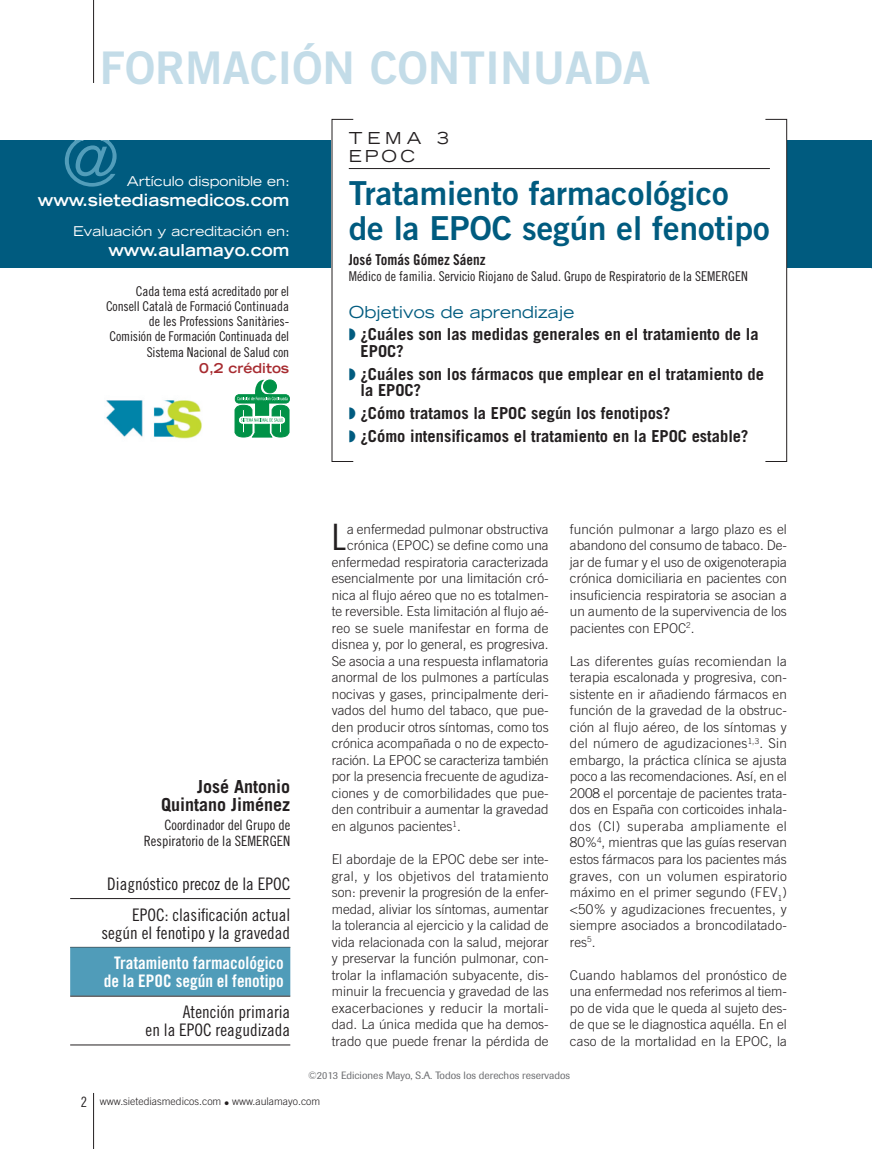
<style>
.page{position:relative;width:872px;height:1149px;background:#fff}
.page>*{position:absolute;margin:0;border:0;box-sizing:border-box;transform-origin:0 0}
.t1{font:expanded 67.8px "Trade Gothic LT Std";color:#fff}
.t2{font:45px "Trade Gothic LT Std Bd 2";color:#c3dce8}
.t3{font:36.3px "Trade Gothic LT Std Cn 18";color:#231f20}
.t4{font:33px/34.5px "Trade Gothic LT Std Bd 2";color:#005b7f}
.t5{font:700 18px/18px "Trade Gothic LT Std";color:#231f20;text-align:right}
.t6{font:17.25px/30.8px "Trade Gothic LT Std Cn 18";color:#231f20;text-align:right}
.t7{font:17.25px/18px "Trade Gothic LT Std Bd Cn 20";color:#fff;text-align:center}
.t8{font:700 16.5px/23px "Trade Gothic LT Std";color:#231f20}
.t9{font:700 expanded 16.5px "Trade Gothic LT Std";color:#fff}
.t10{font:expanded 16.5px/18px "Trade Gothic LT Std";letter-spacing:.245em;color:#231f20}
.t11{font:15px "Trade Gothic LT Std Bd Cn 20";color:#231f20}
.t12{font:14.25px/16.5px "Trade Gothic LT Std Cn 18";color:#231f20;text-align:right}
.t13{font:300 13.5px/16.5px "Trade Gothic LT Std";color:#231f20;text-align:justify}
.t14{font:13.5px/15.1px "Trade Gothic LT Std Cn 18";letter-spacing:-.01em;color:#231f20;text-align:right}
.t15{font:expanded 13.5px "Trade Gothic LT Std";color:#fff}
.t16{font:700 expanded 13.5px "Trade Gothic LT Std";color:#a72b30}
.t17{font:10.5px "Imago";color:#6c6d70}
.t18{font:300 10.5px "Trade Gothic LT Std";color:#231f20}
.s1{font-weight:400;font-stretch:expanded;color:#005b7f}
.s2{color:#005b7f}
</style>
<div class="page">
<div style="left:0;top:141px;width:872px;height:127px;background:#005b7f"></div>
<img style="left:106px;top:400px;width:96px;height:39px">
<svg style="left:234px;top:379px;width:56px;height:58px"></svg>
<hr style="left:70px;top:898px;width:220px;height:1px;background:#231f20">
<hr style="left:70px;top:946px;width:220px;height:1px;background:#231f20">
<div style="left:70px;top:947px;width:220px;height:48px;background:#509cb9"></div>
<hr style="left:70px;top:995px;width:220px;height:1px;background:#231f20">
<hr style="left:70px;top:1044px;width:220px;height:1px;background:#231f20">
<hr style="left:93px;top:1092px;width:1px;height:56px;background:#231f20">
<hr style="left:93px;top:0;width:1px;height:83px;background:#231f20">
<div style="left:332px;top:119px;width:455px;height:344px;background:#fff"></div>
<hr style="left:349px;top:168px;width:421px;height:1px;background:#231f20">
<div style="left:765px;top:119px;width:22px;height:342px;border:1px solid #231f20"></div>
<h2 class="t2" style="left:100px;top:51px;width:552px">FORMACIÓN CONTINUADA</h2>
<h1 class="t1" style="left:64px;top:129px;width:56px">@</h1>
<p class="t15" style="left:127px;top:175px;width:165px">Artículo disponible en:</p>
<p class="t9" style="left:38px;top:192px;width:253px">www.sietediasmedicos.com</p>
<p class="t15" style="left:73px;top:224px;width:218px">Evaluación y acreditación en:</p>
<p class="t9" style="left:108px;top:242px;width:182px">www.aulamayo.com</p>
<p class="t14" style="left:106px;top:285px;width:185px">Cada tema está acreditado por el Consell Català de Formació Continuada de les Professions Sanitàries-Comisión de Formación Continuada del Sistema Nacional de Salud con</p>
<p class="t16" style="left:199px;top:361px;width:91px">0,2 créditos</p>
<p class="t10" style="left:349px;top:130px;width:102px">TEMA 3<br>EPOC</p>
<h3 class="t4" style="left:349px;top:180px;width:422px">Tratamiento farmacológico de la EPOC según el fenotipo</h3>
<p class="t11" style="left:349px;top:254px;width:138px">José Tomás Gómez Sáenz</p>
<p class="t14" style="left:349px;top:270px;width:400px">Médico de familia. Servicio Riojano de Salud. Grupo de Respiratorio de la SEMERGEN</p>
<p class="t8" style="left:349px;top:302px;width:411px"><span class="s1">Objetivos de aprendizaje<br></span><span class="s2">◗</span> ¿Cuáles son las medidas generales en el tratamiento de la</p>
<p class="t8" style="left:349px;top:341px;width:417px;text-indent:12px">EPOC?<br><span class="s2">◗</span> ¿Cuáles son los fármacos que emplear en el tratamiento de</p>
<p class="t8" style="left:349px;top:381px;width:401px;text-indent:12px">la EPOC?<br><span class="s2">◗</span> ¿Cómo tratamos la EPOC según los fenotipos?<br><span class="s2">◗</span> ¿Cómo intensificamos el tratamiento en la EPOC estable?</p>
<h3 class="t5" style="left:161px;top:779px;width:131px">José Antonio<br>Quintano Jiménez</h3>
<p class="t12" style="left:144px;top:818px;width:148px">Coordinador del Grupo de<br>Respiratorio de la SEMERGEN</p>
<p class="t6" style="left:107px;top:870px;width:184px">Diagnóstico precoz de la EPOC<br>EPOC: clasificación actual</p>
<p class="t6" style="left:102px;top:918px;width:190px">según el fenotipo y la gravedad</p>
<p class="t7" style="left:104px;top:956px;width:182px">Tratamiento farmacológico de la EPOC según el fenotipo</p>
<p class="t6" style="left:146px;top:1004px;width:146px;line-height:18px">Atención primaria<br>en la EPOC reagudizada</p>
<h3 class="t3" style="left:332px;top:524px;width:16px">L</h3>
<p class="t13" style="left:347px;top:522px;width:203px">a enfermedad pulmonar obstructiva</p>
<p class="t13" style="left:347px;top:538px;width:203px">crónica (EPOC) se define como una</p>
<p class="t13" style="left:332px;top:555px;width:218px">enfermedad respiratoria caracterizada</p>
<p class="t13" style="left:332px;top:571px;width:218px">esencialmente por una limitación cró-</p>
<p class="t13" style="left:332px;top:588px;width:218px">nica al flujo aéreo que no es totalmen-</p>
<p class="t13" style="left:332px;top:604px;width:218px">te reversible. Esta limitación al flujo aé-</p>
<p class="t13" style="left:332px;top:621px;width:218px">reo se suele manifestar en forma de</p>
<p class="t13" style="left:332px;top:637px;width:218px">disnea y, por lo general, es progresiva.</p>
<p class="t13" style="left:332px;top:654px;width:218px">Se asocia a una respuesta inflamatoria</p>
<p class="t13" style="left:332px;top:670px;width:218px">anormal de los pulmones a partículas</p>
<p class="t13" style="left:332px;top:687px;width:218px">nocivas y gases, principalmente deri-</p>
<p class="t13" style="left:332px;top:703px;width:218px">vados del humo del tabaco, que pue-</p>
<p class="t13" style="left:332px;top:720px;width:218px">den producir otros síntomas, como tos</p>
<p class="t13" style="left:332px;top:736px;width:218px">crónica acompañada o no de expecto-</p>
<p class="t13" style="left:332px;top:753px;width:218px">ración. La EPOC se caracteriza también</p>
<p class="t13" style="left:332px;top:769px;width:218px">por la presencia frecuente de agudiza-</p>
<p class="t13" style="left:332px;top:786px;width:218px">ciones y de comorbilidades que pue-</p>
<p class="t13" style="left:332px;top:802px;width:218px">den contribuir a aumentar la gravedad</p>
<p class="t13" style="left:332px;top:819px;width:131px">en algunos pacientes<sup>1</sup>.</p>
<p class="t13" style="left:332px;top:852px;width:218px">El abordaje de la EPOC debe ser inte&shy;gral, y los objetivos del tratamiento son: prevenir la progresión de la enfer&shy;medad, aliviar los síntomas, aumentar la tolerancia al ejercicio y la calidad de vida relacionada con la salud, mejorar y preservar la función pulmonar, con&shy;trolar la inflamación subyacente, dis&shy;minuir la frecuencia y gravedad de las exacerbaciones y reducir la mortali&shy;dad. La única medida que ha demos&shy;trado que puede frenar la pérdida de</p>
<p class="t13" style="left:570px;top:522px;width:218px">función pulmonar a largo plazo es el abandono del consumo de tabaco. De&shy;jar de fumar y el uso de oxigenoterapia crónica domiciliaria en pacientes con insuficiencia respiratoria se asocian a un aumento de la supervivencia de los pacientes con EPOC<sup>2</sup>.</p>
<p class="t13" style="left:570px;top:654px;width:218px">Las diferentes guías recomiendan la terapia escalonada y progresiva, con&shy;sistente en ir añadiendo fármacos en función de la gravedad de la obstruc&shy;ción al flujo aéreo, de los síntomas y del número de agudizaciones<sup>1,3</sup>. Sin embargo, la práctica clínica se ajusta poco a las recomendaciones. Así, en el 2008 el porcentaje de pacientes trata&shy;dos en España con corticoides inhala&shy;dos (CI) superaba ampliamente el 80%<sup>4</sup>, mientras que las guías reservan estos fármacos para los pacientes más graves, con un volumen espiratorio máximo en el primer segundo (FEV<sub>1</sub>) &lt;50% y agudizaciones frecuentes, y siempre asociados a broncodilatado&shy;res<sup>5</sup>.</p>
<p class="t13" style="left:570px;top:967px;width:218px">Cuando hablamos del pronóstico de una enfermedad nos referimos al tiem&shy;po de vida que le queda al sujeto des&shy;de que se le diagnostica aquélla. En el caso de la mortalidad en la EPOC, la</p>
<p class="t17" style="left:308px;top:1070px;width:263px">©2013 Ediciones Mayo, S.A. Todos los derechos reservados</p>
<p class="t12" style="left:81px;top:1094px;width:8px">2</p>
<p class="t18" style="left:100px;top:1097px;width:222px">www.sietediasmedicos.com • www.aulamayo.com</p>
</div>
